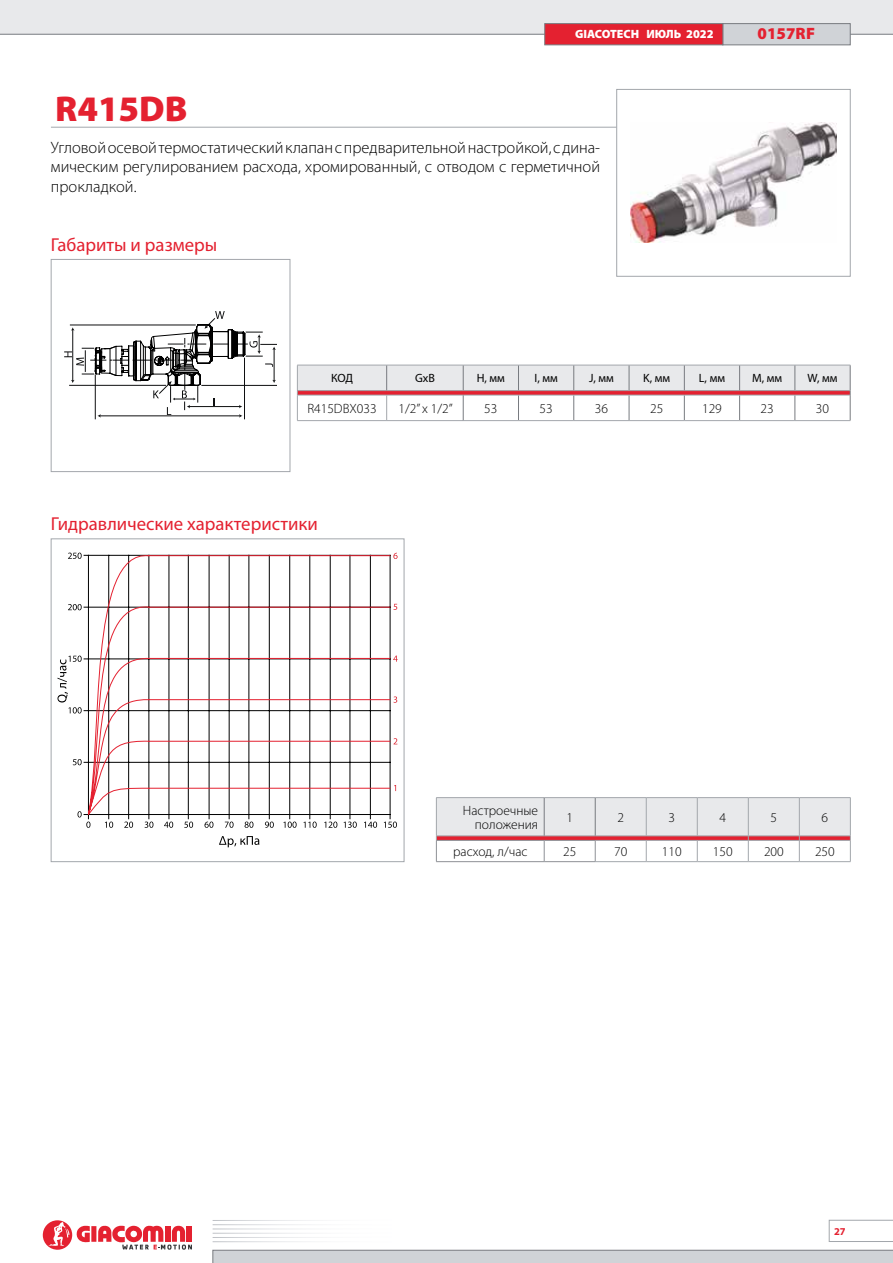
<style>
.page{position:relative;width:893px;height:1263px;background:#fff}
.page>*{position:absolute;margin:0;border:0;box-sizing:border-box;transform-origin:0 0}
.t1{font:900 36px "Myriad Pro";color:#e42130}
.t2{font:18.75px "Myriad Pro";color:#e42130}
.t3{font:300 16.5px/19.5px "Myriad Pro";color:#000;text-align:justify}
.t4{font:900 16.5px "Myriad Pro";color:#e42130}
.t5{font:300 13.5px/13.5px "Myriad Pro";color:#000;text-align:right}
.t6{font:12px "Myriad Pro";color:#000}
.t7{font:900 12px "Myriad Pro";color:#fff}
.t8{font:700 10.5px "Myriad Pro";color:#e42130}
</style>
<div class="page">
<div style="left:0;top:0;width:893px;height:34px;background:#e8e9eb"></div>
<svg style="left:213px;top:1250px;width:680px;height:13px;background:#cbcdd2"></svg>
<svg style="left:76px;top:1226px;width:14px;height:16px"></svg>
<div style="left:91px;top:1226px;width:5px;height:16px;background:#e42130"></div>
<svg style="left:98px;top:1225px;width:94px;height:25px"></svg>
<div style="left:43px;top:1220px;width:29px;height:30px;background:#e42130;border-radius:50%"></div>
<svg style="left:49px;top:1222px;width:21px;height:24px"></svg>
<svg style="left:829px;top:1220px;width:64px;height:22px"></svg>
<div style="left:722px;top:23px;width:128px;height:22px;background:#d0d3d7;border:1px solid #787b80"></div>
<div style="left:544px;top:23px;width:179px;height:22px;background:#e42130;border:1px solid #787b80"></div>
<img style="left:631px;top:123px;width:205px;height:120px">
<svg style="left:219px;top:836px;width:40px;height:11px"></svg>
<hr style="left:108px;top:555px;width:1px;height:264px;background:#000">
<hr style="left:128px;top:555px;width:1px;height:264px;background:#000">
<hr style="left:149px;top:555px;width:1px;height:264px;background:#000">
<hr style="left:169px;top:555px;width:1px;height:264px;background:#000">
<hr style="left:188px;top:555px;width:1px;height:264px;background:#000">
<hr style="left:209px;top:555px;width:1px;height:264px;background:#000">
<hr style="left:229px;top:555px;width:1px;height:264px;background:#000">
<hr style="left:249px;top:555px;width:1px;height:264px;background:#000">
<hr style="left:269px;top:555px;width:1px;height:264px;background:#000">
<hr style="left:289px;top:555px;width:1px;height:264px;background:#000">
<hr style="left:310px;top:555px;width:1px;height:264px;background:#000">
<hr style="left:330px;top:555px;width:1px;height:264px;background:#000">
<hr style="left:350px;top:555px;width:1px;height:264px;background:#000">
<hr style="left:370px;top:555px;width:1px;height:264px;background:#000">
<hr style="left:390px;top:555px;width:1px;height:264px;background:#000">
<hr style="left:84px;top:762px;width:306px;height:1px;background:#000">
<hr style="left:84px;top:710px;width:306px;height:1px;background:#000">
<hr style="left:84px;top:659px;width:306px;height:1px;background:#000">
<hr style="left:84px;top:607px;width:306px;height:1px;background:#000">
<hr style="left:84px;top:555px;width:306px;height:1px;background:#000">
<svg style="left:105px;top:821px;width:8px;height:7px"></svg>
<svg style="left:124px;top:821px;width:9px;height:7px"></svg>
<svg style="left:145px;top:821px;width:8px;height:7px"></svg>
<svg style="left:164px;top:821px;width:9px;height:7px"></svg>
<svg style="left:184px;top:821px;width:9px;height:7px"></svg>
<svg style="left:204px;top:821px;width:9px;height:7px"></svg>
<svg style="left:225px;top:821px;width:9px;height:7px"></svg>
<svg style="left:245px;top:821px;width:8px;height:7px"></svg>
<svg style="left:265px;top:821px;width:9px;height:7px"></svg>
<svg style="left:283px;top:821px;width:14px;height:7px"></svg>
<svg style="left:304px;top:821px;width:13px;height:7px"></svg>
<svg style="left:324px;top:821px;width:13px;height:7px"></svg>
<svg style="left:344px;top:821px;width:13px;height:7px"></svg>
<svg style="left:364px;top:821px;width:13px;height:7px"></svg>
<svg style="left:384px;top:821px;width:13px;height:7px"></svg>
<svg style="left:87px;top:554px;width:304px;height:261px"></svg>
<svg style="left:73px;top:759px;width:9px;height:6px"></svg>
<svg style="left:57px;top:656px;width:25px;height:57px"></svg>
<svg style="left:68px;top:604px;width:14px;height:6px"></svg>
<svg style="left:68px;top:553px;width:14px;height:6px"></svg>
<svg style="left:78px;top:811px;width:12px;height:17px"></svg>
<svg style="left:393px;top:738px;width:4px;height:6px"></svg>
<svg style="left:393px;top:696px;width:4px;height:7px"></svg>
<svg style="left:393px;top:656px;width:5px;height:6px"></svg>
<svg style="left:393px;top:604px;width:4px;height:6px"></svg>
<svg style="left:393px;top:553px;width:5px;height:6px"></svg>
<div style="left:51px;top:539px;width:353px;height:323px;border:1px solid #a3a7ac"></div>
<hr style="left:95px;top:375px;width:1px;height:44px;background:#0e0f10">
<hr style="left:244px;top:358px;width:1px;height:61px;background:#0e0f10">
<svg style="left:64px;top:311px;width:213px;height:107px"></svg>
<div style="left:51px;top:259px;width:239px;height:213px;border:1px solid #a3a7ac"></div>
<hr style="left:51px;top:127px;width:566px;height:1px;background:#a3a7ac">
<hr style="left:463px;top:420px;width:55px;height:1px;background:#a3a7ac">
<hr style="left:518px;top:420px;width:56px;height:1px;background:#a3a7ac">
<hr style="left:574px;top:420px;width:55px;height:1px;background:#a3a7ac">
<hr style="left:629px;top:420px;width:55px;height:1px;background:#a3a7ac">
<hr style="left:684px;top:420px;width:56px;height:1px;background:#a3a7ac">
<hr style="left:740px;top:420px;width:55px;height:1px;background:#a3a7ac">
<hr style="left:795px;top:420px;width:55px;height:1px;background:#a3a7ac">
<hr style="left:297px;top:420px;width:90px;height:1px;background:#a3a7ac">
<hr style="left:387px;top:420px;width:76px;height:1px;background:#a3a7ac">
<svg style="left:297px;top:365px;width:554px;height:55px"></svg>
<hr style="left:436px;top:797px;width:108px;height:1px;background:#a3a7ac">
<hr style="left:544px;top:797px;width:51px;height:1px;background:#a3a7ac">
<hr style="left:595px;top:797px;width:51px;height:1px;background:#a3a7ac">
<hr style="left:646px;top:797px;width:51px;height:1px;background:#a3a7ac">
<hr style="left:697px;top:797px;width:51px;height:1px;background:#a3a7ac">
<hr style="left:748px;top:797px;width:51px;height:1px;background:#a3a7ac">
<hr style="left:799px;top:797px;width:51px;height:1px;background:#a3a7ac">
<svg style="left:436px;top:798px;width:415px;height:64px"></svg>
<hr style="left:436px;top:861px;width:108px;height:1px;background:#8e9196">
<hr style="left:544px;top:861px;width:51px;height:1px;background:#8e9196">
<p class="t7" style="left:575px;top:27px;width:140px">GIACOTECH ИЮЛЬ 2022</p>
<p class="t4" style="left:758px;top:24px;width:59px">0157RF</p>
<h1 class="t1" style="left:55px;top:89px;width:134px">R415DB</h1>
<p class="t3" style="left:51px;top:138px;width:551px">Угловой осевой термостатический клапан с предварительной настройкой, с дина&shy;мическим регулированием расхода, хромированный, с отводом с герметичной прокладкой.</p>
<p class="t2" style="left:51px;top:234px;width:168px">Габариты и размеры</p>
<p class="t6" style="left:331px;top:372px;width:23px">КОД</p>
<p class="t6" style="left:415px;top:372px;width:21px">GxB</p>
<p class="t6" style="left:477px;top:372px;width:30px">H, мм</p>
<p class="t6" style="left:534px;top:372px;width:25px">I, мм</p>
<p class="t6" style="left:589px;top:372px;width:26px">J, мм</p>
<p class="t6" style="left:643px;top:372px;width:29px">K, мм</p>
<p class="t6" style="left:699px;top:372px;width:28px">L, мм</p>
<p class="t6" style="left:752px;top:372px;width:32px">M, мм</p>
<p class="t6" style="left:808px;top:372px;width:31px">W, мм</p>
<p class="t5" style="left:307px;top:402px;width:71px">R415DBX033</p>
<p class="t5" style="left:399px;top:402px;width:56px">1/2” x 1/2”</p>
<p class="t5" style="left:484px;top:402px;width:15px">53</p>
<p class="t5" style="left:540px;top:402px;width:15px">53</p>
<p class="t5" style="left:595px;top:402px;width:15px">36</p>
<p class="t5" style="left:650px;top:402px;width:15px">25</p>
<p class="t5" style="left:702px;top:402px;width:21px">129</p>
<p class="t5" style="left:761px;top:402px;width:15px">23</p>
<p class="t5" style="left:816px;top:402px;width:15px">30</p>
<p class="t2" style="left:51px;top:514px;width:268px">Гидравлические характеристики</p>
<p class="t5" style="left:463px;top:804px;width:77px">Настроечные положения</p>
<p class="t5" style="left:566px;top:811px;width:8px">1</p>
<p class="t5" style="left:617px;top:811px;width:8px">2</p>
<p class="t5" style="left:668px;top:811px;width:8px">3</p>
<p class="t5" style="left:719px;top:811px;width:8px">4</p>
<p class="t5" style="left:770px;top:811px;width:8px">5</p>
<p class="t5" style="left:822px;top:811px;width:8px">6</p>
<p class="t5" style="left:453px;top:845px;width:76px">расход, л/час</p>
<p class="t5" style="left:563px;top:845px;width:15px">25</p>
<p class="t5" style="left:614px;top:845px;width:15px">70</p>
<p class="t5" style="left:662px;top:845px;width:21px">110</p>
<p class="t5" style="left:713px;top:845px;width:21px">150</p>
<p class="t5" style="left:764px;top:845px;width:21px">200</p>
<p class="t5" style="left:815px;top:845px;width:21px">250</p>
<p class="t8" style="left:834px;top:1225px;width:13px">27</p>
</div>
